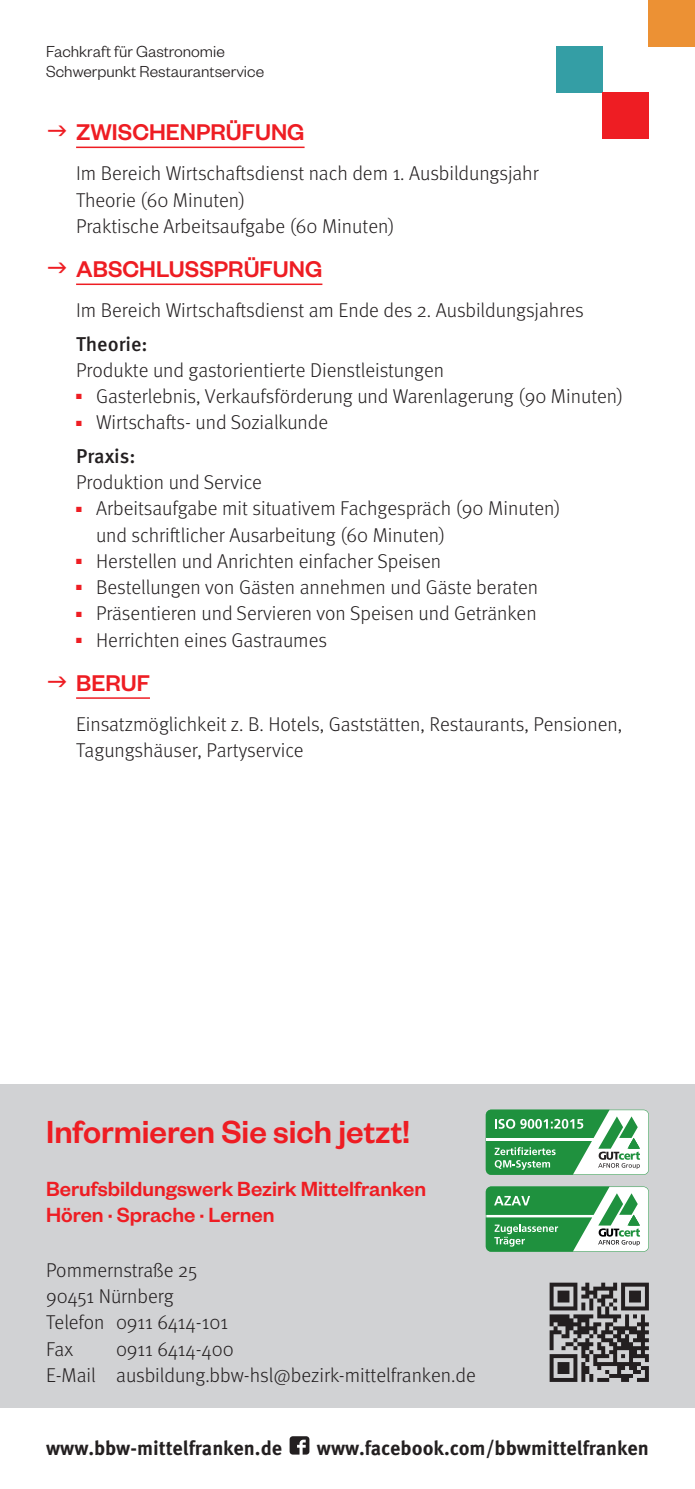
<style>
.page{position:relative;width:695px;height:1489px;background:#fff}
.page>*{position:absolute;margin:0;border:0;box-sizing:border-box;transform-origin:0 0}
.t1{font:500 35px "Founders Grotesk";color:#ee1d23}
.t2{font:500 25px "Founders Grotesk";color:#ee1d23}
.t3{font:500 22.5px/26.2px "Founders Grotesk";color:#ee1d23}
.t4{font:300 20px/26.2px "Meta OT";color:#231f20}
.t5{font:700 20px "Meta OT";color:#231f20}
.t6{font:500 20px "Meta OT";color:#231f20}
.t7{font:300 17.5px/20px "Founders Grotesk";color:#231f20}
.s1{font-weight:500}
</style>
<div class="page">
<hr style="left:76px;top:146px;width:228px;height:2px;background:#ee1d23">
<hr style="left:76px;top:283px;width:246px;height:2px;background:#ee1d23">
<hr style="left:76px;top:697px;width:74px;height:1px;background:#ee1d23">
<div style="left:556px;top:46px;width:46px;height:46px;background:#349ea5"></div>
<div style="left:602px;top:92px;width:46px;height:46px;background:#ee1d23"></div>
<div style="left:648px;top:0;width:46px;height:46px;background:#ec9134"></div>
<div style="left:0;top:1084px;width:694px;height:323px;background:#d1d2d4"></div>
<svg style="left:549px;top:1282px;width:99px;height:99px"></svg>
<svg style="left:485px;top:1109px;width:163px;height:65px;background:#71b784"></svg>
<svg style="left:485px;top:1186px;width:163px;height:65px;background:#6ab37e"></svg>
<svg style="left:289px;top:1436px;width:20px;height:18px"></svg>
<p class="t7" style="left:46px;top:41px;width:219px">Fachkraft für Gastronomie<br>Schwerpunkt Restaurantservice</p>
<p class="t2" style="left:76px;top:116px;width:230px">ZWISCHENPRÜFUNG</p>
<p class="t4" style="left:76px;top:161px;width:464px">Im Bereich Wirtschaftsdienst nach dem 1. Ausbildungsjahr<br>Theorie (60 Minuten)<br>Praktische Arbeitsaufgabe (60 Minuten)</p>
<p class="t2" style="left:76px;top:253px;width:248px">ABSCHLUSSPRÜFUNG</p>
<p class="t4" style="left:76px;top:297px;width:509px">Im Bereich Wirtschaftsdienst am Ende des 2. Ausbildungsjahres</p>
<p class="t6" style="left:76px;top:331px;width:73px">Theorie:</p>
<p class="t4" style="left:76px;top:357px;width:369px">Produkte und gastorientierte Dienstleistungen</p>
<p class="t4" style="left:76px;top:383px;width:548px"><sup>■</sup> Gasterlebnis, Verkaufsförderung und Warenlagerung (90 Minuten)</p>
<p class="t4" style="left:76px;top:406px;width:253px;line-height:33.2px"><sup>■</sup> Wirtschafts- und Sozialkunde<br><span class="s1">Praxis:</span></p>
<p class="t4" style="left:76px;top:469px;width:187px">Produktion und Service</p>
<p class="t4" style="left:96px;top:495px;width:466px;text-indent:-20px"><sup>■</sup> Arbeitsaufgabe mit situativem Fachgespräch (90 Minuten) und schriftlicher Ausarbeitung (60 Minuten)</p>
<p class="t4" style="left:76px;top:548px;width:366px"><sup>■</sup> Herstellen und Anrichten einfacher Speisen</p>
<p class="t4" style="left:76px;top:574px;width:463px"><sup>■</sup> Bestellungen von Gästen annehmen und Gäste beraten</p>
<p class="t4" style="left:76px;top:600px;width:462px"><sup>■</sup> Präsentieren und Servieren von Speisen und Getränken</p>
<p class="t4" style="left:76px;top:627px;width:252px"><sup>■</sup> Herrichten eines Gastraumes</p>
<p class="t2" style="left:76px;top:667px;width:75px">BERUF</p>
<p class="t4" style="left:76px;top:711px;width:547px">Einsatzmöglichkeit z. B. Hotels, Gaststätten, Restaurants, Pensionen,<br>Tagungshäuser, Partyservice</p>
<h1 class="t1" style="left:46px;top:1110px;width:365px">Informieren Sie sich jetzt!</h1>
<p class="t3" style="left:46px;top:1174px;width:381px">Berufsbildungswerk Bezirk Mittelfranken<br>Hören · Sprache · Lernen</p>
<p class="t4" style="left:46px;top:1257px;width:183px">Pommernstraße 25<br>90451 Nürnberg<br>Telefon 0911 6414-101<br>Fax</p>
<p class="t4" style="left:46px;top:1335px;width:431px;text-indent:70px">0911 6414-400<br>E-Mail ausbildung.bbw-hsl@bezirk-mittelfranken.de</p>
<p class="t5" style="left:46px;top:1434px;width:237px">www.bbw-mittelfranken.de</p>
<p class="t5" style="left:317px;top:1434px;width:333px">www.facebook.com/bbwmittelfranken</p>
</div>
